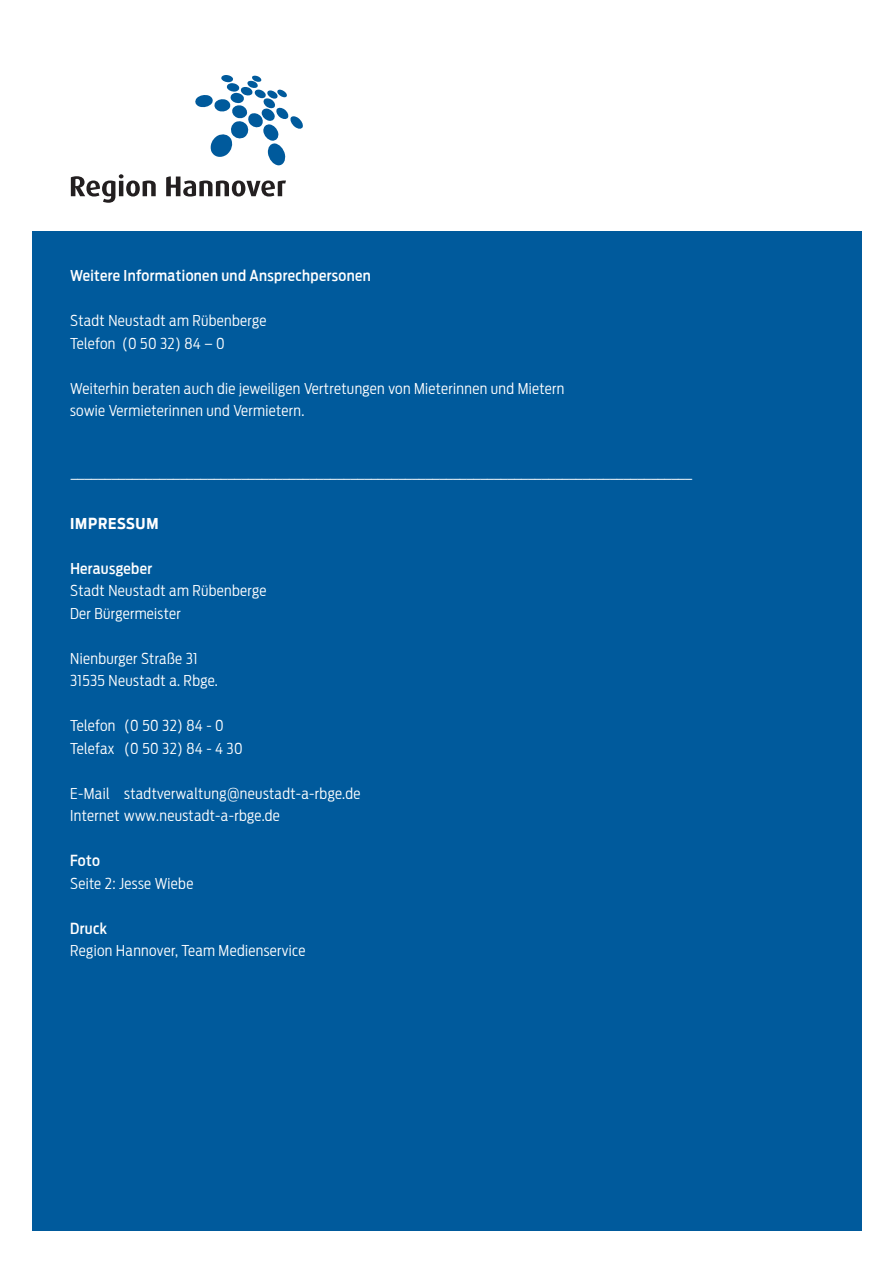
<style>
.page{position:relative;width:893px;height:1263px;background:#fff}
.page>*{position:absolute;margin:0;border:0;box-sizing:border-box;transform-origin:0 0}
.t1{font:300 15px/22.5px "Antenna Cond";letter-spacing:.025em;color:#fff}
.t2{font:500 15px "Antenna Cond";letter-spacing:.025em;color:#fff}
.t3{font:700 15px "Antenna Cond";letter-spacing:.05em;color:#fff}
</style>
<div class="page">
<div style="left:32px;top:231px;width:829px;height:999px;background:#005a9c"></div>
<svg style="left:71px;top:174px;width:85px;height:29px"></svg>
<svg style="left:166px;top:176px;width:120px;height:21px"></svg>
<svg style="left:195px;top:75px;width:108px;height:90px"></svg>
<p class="t2" style="left:70px;top:267px;width:302px">Weitere Informationen und Ansprechpersonen</p>
<p class="t1" style="left:70px;top:309px;width:198px">Stadt Neustadt am Rübenberge<br>Telefon (0 50 32) 84 – 0</p>
<p class="t1" style="left:70px;top:377px;width:496px">Weiterhin beraten auch die jeweiligen Vertretungen von Mieterinnen und Mietern sowie Vermieterinnen und Vermietern.</p>
<p class="t1" style="left:70px;top:467px;width:624px">–––––––––––––––––––––––––––––––––––––––––––––––––––––––––––––––––––––––––––––––––––––––––––</p>
<p class="t3" style="left:70px;top:514px;width:90px">IMPRESSUM</p>
<p class="t2" style="left:70px;top:559px;width:84px">Herausgeber</p>
<p class="t1" style="left:70px;top:579px;width:198px">Stadt Neustadt am Rübenberge<br>Der Bürgermeister</p>
<p class="t1" style="left:70px;top:647px;width:149px">Nienburger Straße 31<br>31535 Neustadt a. Rbge.</p>
<p class="t1" style="left:70px;top:714px;width:174px">Telefon (0 50 32) 84 - 0<br>Telefax (0 50 32) 84 - 4 30</p>
<p class="t1" style="left:70px;top:782px;width:292px">E-Mail stadtverwaltung@neustadt-a-rbge.de<br>Internet www.neustadt-a-rbge.de</p>
<p class="t2" style="left:70px;top:852px;width:31px">Foto</p>
<p class="t1" style="left:70px;top:872px;width:125px">Seite 2: Jesse Wiebe</p>
<p class="t2" style="left:70px;top:919px;width:38px">Druck</p>
<p class="t1" style="left:70px;top:939px;width:237px">Region Hannover, Team Medienservice</p>
</div>
